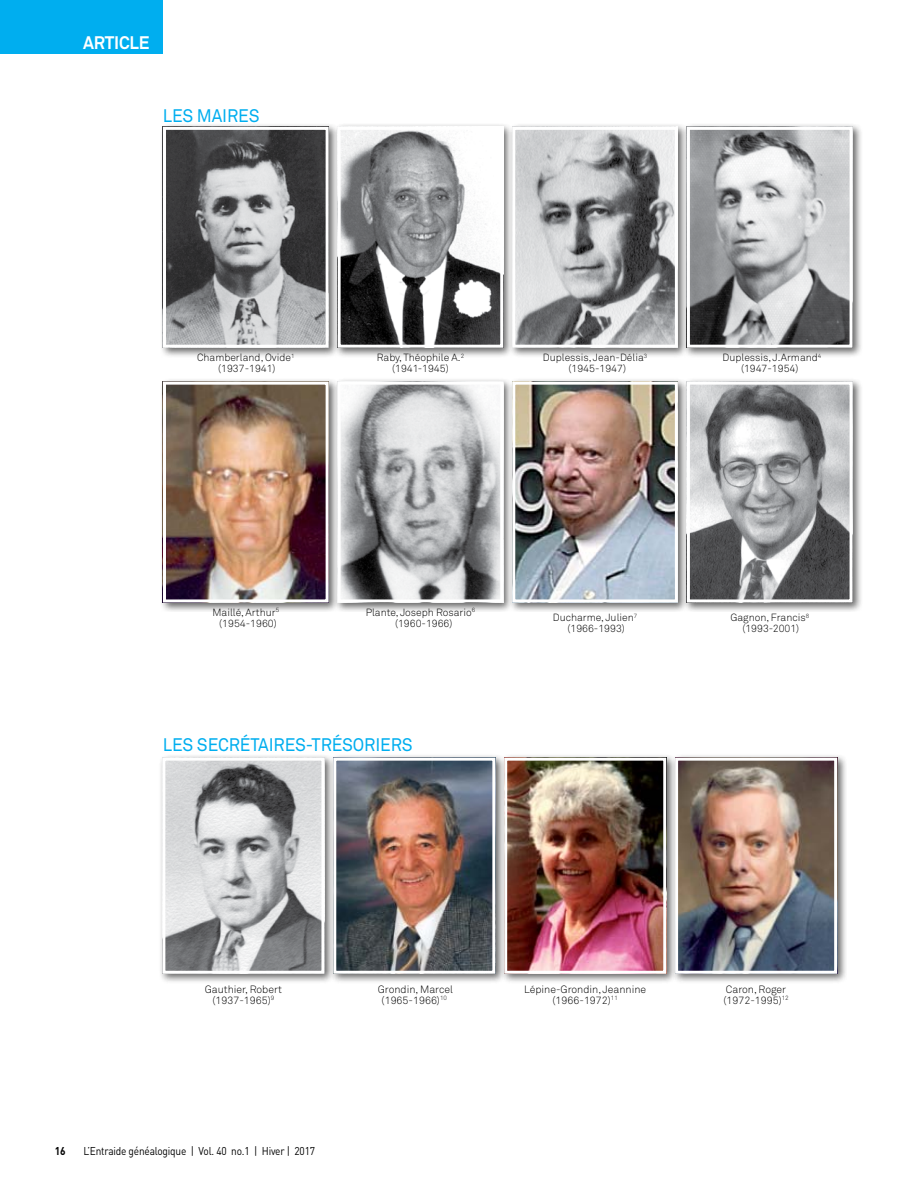
<style>
.page{position:relative;width:918px;height:1188px;background:#fff}
.page>*{position:absolute;margin:0;border:0;box-sizing:border-box;transform-origin:0 0}
.t1{font:18px "Akkurat";color:#00aeef;scale:.95 1}
.t2{font:700 18px "Akkurat";letter-spacing:-.01em;color:#fff;scale:.95 1}
.t3{font:11.25px "DIN";letter-spacing:-.02em;color:#000;scale:.9 1}
.t4{font:700 11.25px "DIN";color:#000;scale:.9 1}
.t5{font:300 10.5px/11.2px "Akkurat";color:#000;text-align:center}
.t6{font:300 10.35px/11.1px "Akkurat";color:#000;text-align:center}
</style>
<div class="page">
<div style="left:0;top:0;width:162px;height:54px;background:#00aeef"></div>
<div style="left:159px;top:123px;width:180px;height:234px;background:#000;opacity:.6"></div>
<img style="left:167px;top:131px;width:158px;height:213px">
<div style="left:163px;top:127px;width:166px;height:221px;border:3px solid #fff"></div>
<div style="left:508px;top:123px;width:180px;height:234px;background:#000;opacity:.6"></div>
<img style="left:516px;top:131px;width:158px;height:213px">
<div style="left:512px;top:127px;width:166px;height:221px;border:3px solid #fff"></div>
<div style="left:333px;top:123px;width:180px;height:234px;background:#000;opacity:.6"></div>
<img style="left:342px;top:131px;width:157px;height:213px">
<div style="left:338px;top:127px;width:165px;height:221px;border:3px solid #fff"></div>
<div style="left:683px;top:123px;width:179px;height:234px;background:#000;opacity:.6"></div>
<img style="left:691px;top:131px;width:158px;height:213px">
<div style="left:687px;top:127px;width:166px;height:221px;border:3px solid #fff"></div>
<div style="left:159px;top:377px;width:180px;height:235px;background:#000;opacity:.6"></div>
<img style="left:167px;top:386px;width:158px;height:212px">
<div style="left:163px;top:382px;width:166px;height:220px;border:3px solid #fff"></div>
<div style="left:508px;top:377px;width:180px;height:235px;background:#000;opacity:.6"></div>
<img style="left:516px;top:386px;width:158px;height:212px">
<div style="left:512px;top:382px;width:166px;height:220px;border:3px solid #fff"></div>
<div style="left:333px;top:377px;width:180px;height:235px;background:#000;opacity:.6"></div>
<img style="left:342px;top:386px;width:157px;height:212px">
<div style="left:338px;top:382px;width:165px;height:220px;border:3px solid #fff"></div>
<div style="left:683px;top:377px;width:179px;height:235px;background:#000;opacity:.6"></div>
<img style="left:691px;top:386px;width:158px;height:212px">
<div style="left:687px;top:382px;width:166px;height:220px;border:3px solid #fff"></div>
<div style="left:158px;top:753px;width:176px;height:230px;background:#000;opacity:.6"></div>
<img style="left:166px;top:762px;width:154px;height:208px">
<div style="left:162px;top:758px;width:162px;height:216px;border:3px solid #fff"></div>
<div style="left:500px;top:753px;width:176px;height:230px;background:#000;opacity:.6"></div>
<img style="left:508px;top:762px;width:154px;height:208px">
<div style="left:504px;top:758px;width:162px;height:216px;border:3px solid #fff"></div>
<div style="left:329px;top:753px;width:176px;height:230px;background:#000;opacity:.6"></div>
<img style="left:337px;top:762px;width:154px;height:208px">
<div style="left:333px;top:758px;width:162px;height:216px;border:3px solid #fff"></div>
<div style="left:671px;top:753px;width:176px;height:230px;background:#000;opacity:.6"></div>
<img style="left:679px;top:762px;width:154px;height:208px">
<div style="left:675px;top:758px;width:162px;height:216px;border:3px solid #fff"></div>
<h1 class="t2" style="left:83px;top:31px;width:72px">ARTICLE</h1>
<h1 class="t1" style="left:163px;top:105px;width:63px">LES MAIRES</h1>
<p class="t6" style="left:197px;top:352px;width:99px">Chamberland, Ovide<sup>1 </sup>(1937-1941)</p>
<p class="t6" style="left:543px;top:352px;width:106px">Duplessis, Jean-Délia<sup>3 </sup>(1945-1947)</p>
<p class="t6" style="left:377px;top:352px;width:89px">Raby, Théophile A.<sup>2 </sup>(1941-1945)</p>
<p class="t6" style="left:723px;top:352px;width:100px">Duplessis, J.Armand<sup>4 </sup>(1947-1954)</p>
<p class="t6" style="left:395px;top:607px;width:82px;text-align:left;text-indent:-29px">Plante, Joseph Rosario<sup>6 </sup>(1960-1966)</p>
<p class="t6" style="left:730px;top:612px;width:80px">Gagnon, Francis<sup>8 </sup>(1993-2001)</p>
<p class="t6" style="left:212px;top:607px;width:68px">Maillé, Arthur<sup>5 </sup>(1954-1960)</p>
<p class="t6" style="left:553px;top:612px;width:86px">Ducharme, Julien<sup>7 </sup>(1966-1993)</p>
<h1 class="t1" style="left:163px;top:734px;width:48px">LES SECRÉTAIRES</h1>
<h1 class="t1" style="left:306px;top:734px;width:18px">-TRÉSORIERS</h1>
<p class="t5" style="left:205px;top:984px;width:79px">Gauthier, Robert (1937-1965)<sup>9</sup></p>
<p class="t5" style="left:524px;top:984px;width:123px">Lépine-Grondin, Jeannine (1966-1972)<sup>11</sup></p>
<p class="t5" style="left:378px;top:984px;width:77px">Grondin, Marcel (1965-1966)<sup>10</sup></p>
<p class="t5" style="left:723px;top:984px;width:67px;text-align:left">Caron, Roger (1972-1995)<sup>12</sup></p>
<p class="t4" style="left:55px;top:1144px;width:13px">16</p>
<p class="t3" style="left:83px;top:1144px;width:259px">L’Entraide généalogique | Vol. 40 no.1 | Hiver | 2017</p>
</div>
